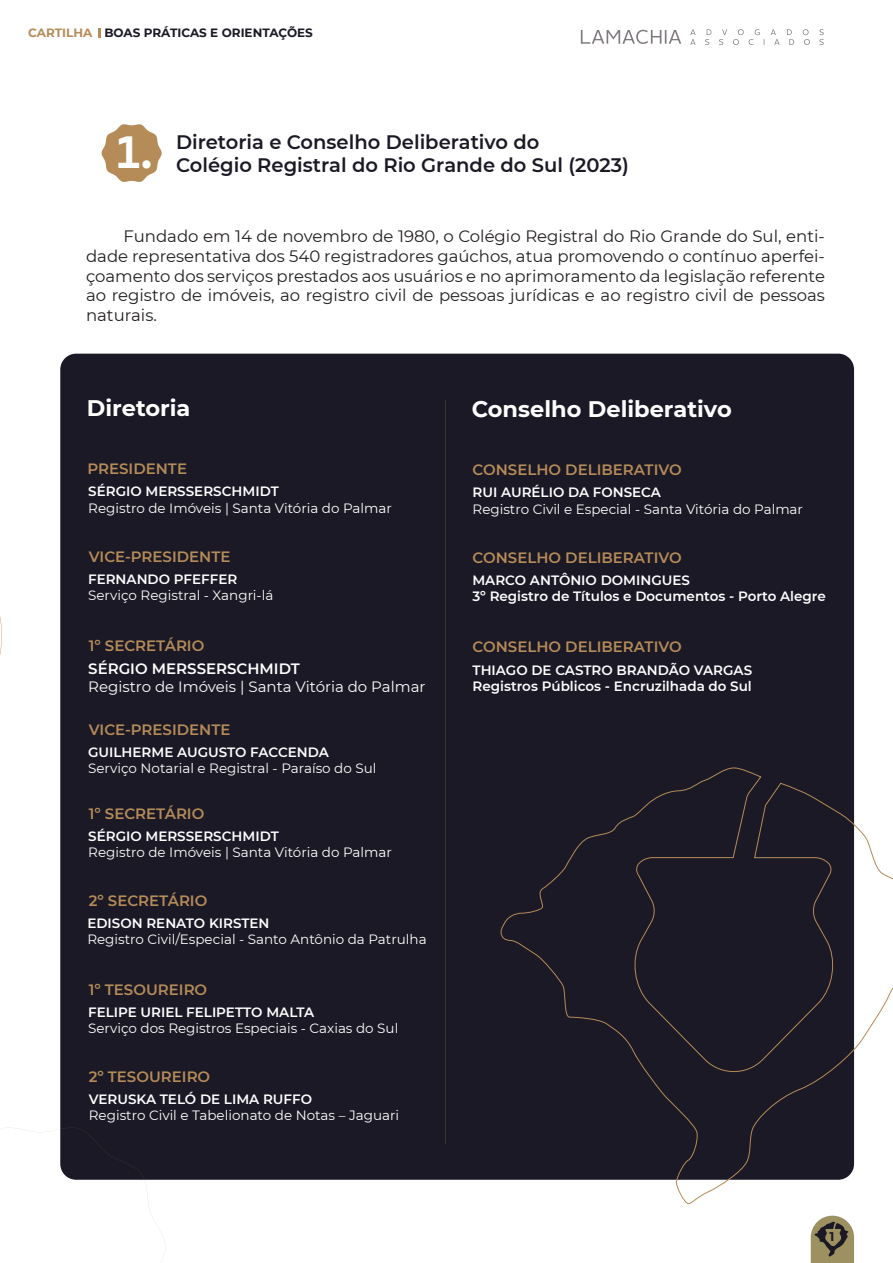
<style>
.page{position:relative;width:893px;height:1263px;background:#fff}
.page>*{position:absolute;margin:0;border:0;box-sizing:border-box;transform-origin:0 0}
.t1{font:46.05px "Cascadia Mono";color:#fff}
.t2{font:700 22.5px "Montserrat";color:#fff}
.t3{font:600 19.5px "Montserrat";color:#1a1925}
.t4{font:16.5px/19.8px "Montserrat";color:#231f20;text-align:justify}
.t5{font:600 15px "Montserrat";color:#b58b58}
.t6{font:15px "Montserrat";color:#fff}
.t7{font:600 15px "Montserrat";color:#fff}
.t8{font:13.5px "Montserrat";color:#fff}
.t9{font:600 13.5px/16.2px "Montserrat";color:#fff}
.t10{font:700 12.6px "Montserrat";color:#1a1925}
.t11{font:700 12px "Montserrat";color:#1a1925}
.s1{color:#b58b58}
</style>
<div class="page">
<div style="left:60px;top:354px;width:794px;height:826px;background:#1a1925;border-radius:16px"></div>
<svg style="left:99px;top:29px;width:2px;height:9px"></svg>
<svg style="left:0;top:124px;width:165px;height:1139px"></svg>
<svg style="left:811px;top:1216px;width:43px;height:47px;background:#8c8263"></svg>
<svg style="left:501px;top:767px;width:392px;height:437px"></svg>
<svg style="left:690px;top:29px;width:134px;height:16px"></svg>
<svg style="left:581px;top:30px;width:100px;height:14px"></svg>
<p class="t11" style="left:28px;top:24px;width:286px"><span class="s1">CARTILHA</span> BOAS PRÁTICAS E ORIENTAÇÕES</p>
<h1 class="t1" style="left:115px;top:116px;width:46px">1.</h1>
<h3 class="t3" style="left:176px;top:128px;width:365px">Diretoria e Conselho Deliberativo do</h3>
<h3 class="t3" style="left:176px;top:152px;width:454px">Colégio Registral do Rio Grande do Sul (2023)</h3>
<p class="t4" style="left:86px;top:226px;width:740px;text-indent:38px">Fundado em 14 de novembro de 1980, o Colégio Registral do Rio Grande do Sul, enti&shy;dade representativa dos 540 registradores gaúchos, atua promovendo o contínuo aperfei&shy;çoamento dos serviços prestados aos usuários e no aprimoramento da legislação referente ao registro de imóveis, ao registro civil de pessoas jurídicas e ao registro civil de pessoas naturais.</p>
<h2 class="t2" style="left:87px;top:392px;width:105px">Diretoria</h2>
<p class="t5" style="left:87px;top:458px;width:101px">PRESIDENTE</p>
<p class="t9" style="left:88px;top:483px;width:192px">SÉRGIO MERSSERSCHMIDT</p>
<p class="t8" style="left:88px;top:498px;width:305px">Registro de Imóveis | Santa Vitória do Palmar</p>
<p class="t5" style="left:89px;top:546px;width:143px">VICE-PRESIDENTE</p>
<p class="t9" style="left:88px;top:571px;width:151px">FERNANDO PFEFFER</p>
<p class="t8" style="left:88px;top:586px;width:187px">Serviço Registral - Xangri-lá</p>
<p class="t5" style="left:89px;top:635px;width:117px">1º SECRETÁRIO</p>
<p class="t7" style="left:88px;top:658px;width:213px">SÉRGIO MERSSERSCHMIDT</p>
<p class="t6" style="left:88px;top:676px;width:339px">Registro de Imóveis | Santa Vitória do Palmar</p>
<p class="t5" style="left:89px;top:719px;width:143px">VICE-PRESIDENTE</p>
<p class="t9" style="left:88px;top:743px;width:242px">GUILHERME AUGUSTO FACCENDA</p>
<p class="t8" style="left:88px;top:759px;width:290px">Serviço Notarial e Registral - Paraíso do Sul</p>
<p class="t5" style="left:89px;top:802px;width:117px">1º SECRETÁRIO</p>
<p class="t9" style="left:88px;top:827px;width:192px">SÉRGIO MERSSERSCHMIDT</p>
<p class="t8" style="left:88px;top:843px;width:305px">Registro de Imóveis | Santa Vitória do Palmar</p>
<p class="t5" style="left:89px;top:890px;width:120px">2º SECRETÁRIO</p>
<p class="t9" style="left:87px;top:915px;width:184px">EDISON RENATO KIRSTEN</p>
<p class="t8" style="left:87px;top:930px;width:341px">Registro Civil/Especial - Santo Antônio da Patrulha</p>
<p class="t5" style="left:89px;top:979px;width:120px">1º TESOUREIRO</p>
<p class="t9" style="left:88px;top:1003px;width:228px">FELIPE URIEL FELIPETTO MALTA</p>
<p class="t8" style="left:88px;top:1019px;width:312px">Serviço dos Registros Especiais - Caxias do Sul</p>
<p class="t5" style="left:89px;top:1066px;width:123px">2º TESOUREIRO</p>
<p class="t9" style="left:89px;top:1090px;width:225px">VERUSKA TELÓ DE LIMA RUFFO</p>
<p class="t8" style="left:89px;top:1106px;width:312px">Registro Civil e Tabelionato de Notas – Jaguari</p>
<h2 class="t2" style="left:472px;top:393px;width:261px">Conselho Deliberativo</h2>
<p class="t5" style="left:472px;top:459px;width:211px">CONSELHO DELIBERATIVO</p>
<p class="t9" style="left:473px;top:484px;width:190px">RUI AURÉLIO DA FONSECA</p>
<p class="t8" style="left:473px;top:500px;width:332px">Registro Civil e Especial - Santa Vitória do Palmar</p>
<p class="t5" style="left:472px;top:547px;width:211px">CONSELHO DELIBERATIVO</p>
<p class="t9" style="left:472px;top:572px;width:355px">MARCO ANTÔNIO DOMINGUES<br>3º Registro de Títulos e Documentos - Porto Alegre</p>
<p class="t5" style="left:472px;top:636px;width:211px">CONSELHO DELIBERATIVO</p>
<p class="t9" style="left:473px;top:661px;width:281px">THIAGO DE CASTRO BRANDÃO VARGAS<br>Registros Públicos - Encruzilhada do Sul</p>
<p class="t10" style="left:829px;top:1227px;width:6px">1</p>
</div>
